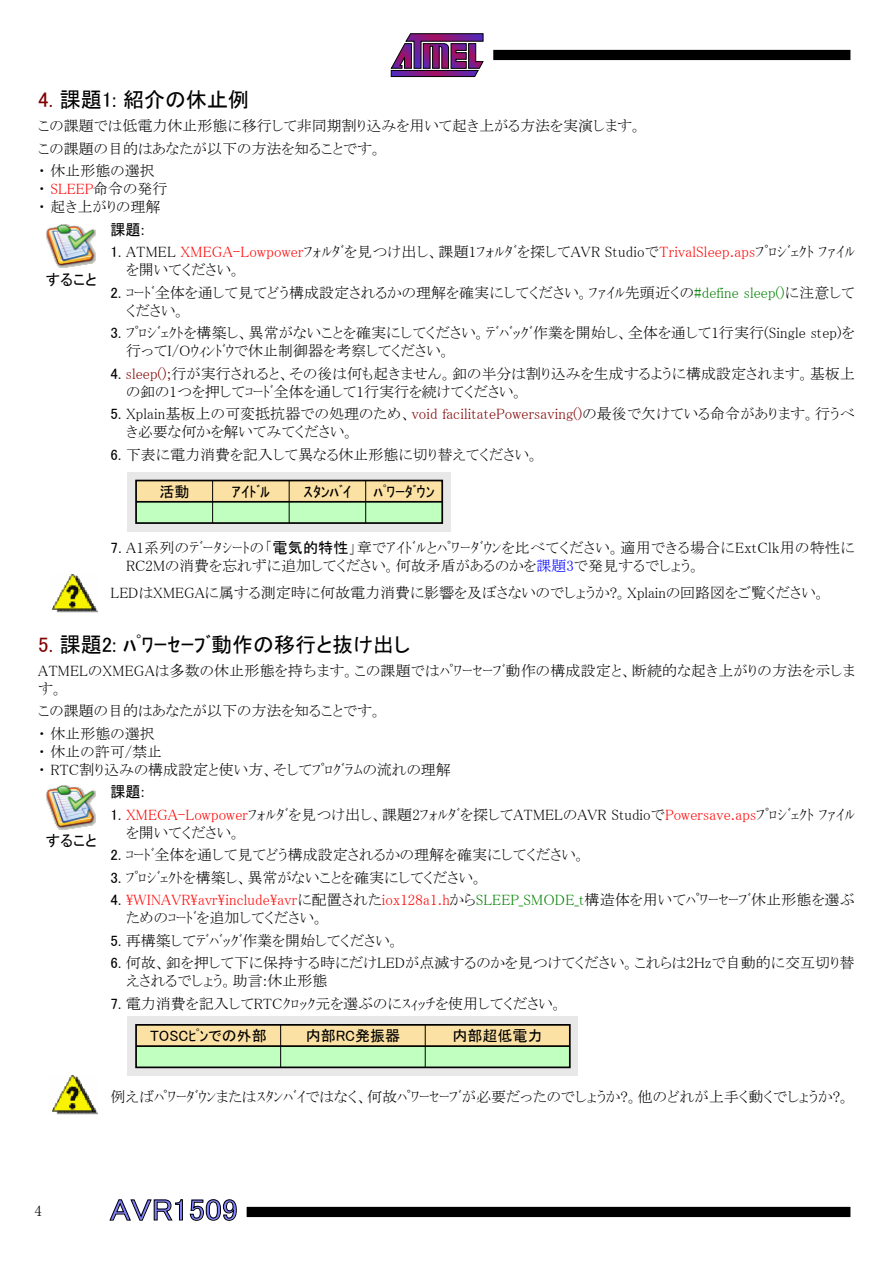
<style>
.page{position:relative;width:893px;height:1263px;background:#fff}
.page>*{position:absolute;margin:0;border:0;box-sizing:border-box;transform-origin:0 0}
.t1{font:30px "MS P Gothic";color:#8080ff;scale:1.1 1}
.t2{font:21px "MS P Gothic";color:#000}
.t3{font:15px/18px "MS P Mincho";color:#000}
.t4{font:15px/18px "MS P Mincho";letter-spacing:.02em;color:#000}
.t5{font:15px "MS P Gothic";color:#000}
.s1{color:#800000}
.s2{color:#f00}
.s3{font-family:"MS P Mincho"}
.s4{font-family:"MS P Gothic"}
.s5{color:#008000}
.s6{color:#00f}
</style>
<div class="page">
<svg style="left:390px;top:33px;width:94px;height:44px"></svg>
<div style="left:493px;top:50px;width:357px;height:10px;background:#000"></div>
<div style="left:247px;top:1207px;width:603px;height:10px;background:#000"></div>
<svg style="left:109px;top:1199px;width:74px;height:22px"></svg>
<svg style="left:190px;top:1199px;width:47px;height:22px"></svg>
<img style="left:47px;top:224px;width:49px;height:44px">
<div style="left:128px;top:472px;width:323px;height:59px;background:#e8e8e8"></div>
<div style="left:136px;top:502px;width:306px;height:21px;background:#c0ffc0"></div>
<div style="left:136px;top:480px;width:306px;height:22px;background:#fce1a4"></div>
<div style="left:135px;top:480px;width:308px;height:44px;border:2px solid #000"></div>
<hr style="left:212px;top:480px;width:1px;height:43px;background:#000">
<hr style="left:289px;top:480px;width:1px;height:43px;background:#000">
<hr style="left:365px;top:480px;width:1px;height:43px;background:#000">
<hr style="left:136px;top:501px;width:306px;height:2px;background:#000">
<img style="left:52px;top:574px;width:46px;height:38px">
<img style="left:47px;top:786px;width:49px;height:43px">
<div style="left:128px;top:1016px;width:450px;height:60px;background:#e8e8e8"></div>
<div style="left:136px;top:1046px;width:434px;height:21px;background:#c0ffc0"></div>
<div style="left:136px;top:1025px;width:434px;height:21px;background:#fce1a4"></div>
<div style="left:135px;top:1024px;width:436px;height:44px;border:2px solid #000"></div>
<hr style="left:280px;top:1025px;width:1px;height:42px;background:#000">
<hr style="left:425px;top:1025px;width:1px;height:42px;background:#000">
<hr style="left:136px;top:1045px;width:434px;height:2px;background:#000">
<img style="left:52px;top:1076px;width:46px;height:38px">
<h2 class="t2" style="left:38px;top:89px;width:212px"><span class="s1">4.</span> 課題1: 紹介の休止例</h2>
<p class="t3" style="left:38px;top:115px;width:605px;line-height:22.5px">この課題では低電力休止形態に移行して非同期割り込みを用いて起き上がる方法を実演します。この課題の目的はあなたが以下の方法を知ることです。<br>・ 休止形態の選択</p>
<p class="t3" style="left:38px;top:180px;width:131px">・ <span class="s2">SLEEP</span>命令の発行・ 起き上がりの理解</p>
<p class="t5" style="left:111px;top:222px;width:36px">課題<span class="s3">:</span></p>
<p class="t3" style="left:126px;top:243px;width:730px;text-indent:-16px"><span class="s4">1.</span> ATMEL <span class="s2">XMEGA-Lowpower</span>ﾌｫﾙﾀﾞを見つけ出し、課題1ﾌｫﾙﾀﾞを探してAVR Studioで<span class="s2">TrivalSleep.aps</span>ﾌﾟﾛｼﾞｪｸﾄ ﾌｧｲﾙを開いてください。</p>
<p class="t3" style="left:126px;top:283px;width:730px;text-indent:-16px"><span class="s4">2.</span> ｺｰﾄﾞ全体を通して見てどう構成設定されるかの理解を確実にしてください。ﾌｧｲﾙ先頭近くの<span class="s5">#define sleep()</span>に注意してください。</p>
<p class="t3" style="left:126px;top:324px;width:730px;text-indent:-16px"><span class="s4">3.</span> ﾌﾟﾛｼﾞｪｸﾄを構築し、異常がないことを確実にしてください。ﾃﾞﾊﾞｯｸﾞ作業を開始し、全体を通して1行実行(Single step)を行ってI/Oｳｨﾝﾄﾞｳで休止制御器を考察してください。</p>
<p class="t3" style="left:126px;top:364px;width:730px;text-indent:-16px"><span class="s4">4.</span> <span class="s1">sleep();</span>行が実行されると、その後は何も起きません。釦の半分は割り込みを生成するように構成設定されます。基板上の釦の1つを押してｺｰﾄﾞ全体を通して1行実行を続けてください。</p>
<p class="t3" style="left:126px;top:405px;width:730px;text-indent:-16px"><span class="s4">5.</span> Xplain基板上の可変抵抗器での処理のため、<span class="s1">void facilitatePowersaving()</span>の最後で欠けている命令があります。行うべき必要な何かを解いてみてください。</p>
<p class="t3" style="left:111px;top:445px;width:430px"><span class="s4">6.</span> 下表に電力消費を記入して異なる休止形態に切り替えてください。</p>
<p class="t5" style="left:46px;top:272px;width:52px">すること</p>
<p class="t5" style="left:159px;top:484px;width:31px">活動</p>
<p class="t5" style="left:232px;top:484px;width:40px">ｱｲﾄﾞﾙ</p>
<p class="t5" style="left:304px;top:484px;width:49px">ｽﾀﾝﾊﾞｲ</p>
<p class="t5" style="left:373px;top:484px;width:62px">ﾊﾟﾜｰﾀﾞｳﾝ</p>
<p class="t4" style="left:126px;top:538px;width:730px;text-indent:-15px"><span class="s4">7.</span> A1系列のﾃﾞｰﾀｼｰﾄの「<span class="s4">電気的特性</span>」章でｱｲﾄﾞﾙとﾊﾟﾜｰﾀﾞｳﾝを比べてください。適用できる場合にExtClk用の特性に<br>RC2Mの消費を忘れずに追加してください。何故矛盾があるのかを<span class="s6">課題3</span>で発見するでしょう。</p>
<p class="t3" style="left:111px;top:583px;width:717px">LEDはXMEGAに属する測定時に何故電力消費に影響を及ぼさないのでしょうか?。Xplainの回路図をご覧ください。</p>
<h2 class="t2" style="left:38px;top:634px;width:373px"><span class="s1">5.</span> 課題2: ﾊﾟﾜｰｾｰﾌﾞ動作の移行と抜け出し</h2>
<p class="t3" style="left:38px;top:661px;width:818px">ATMELのXMEGAは多数の休止形態を持ちます。この課題ではﾊﾟﾜｰｾｰﾌﾞ動作の構成設定と、断続的な起き上がりの方法を示します。</p>
<p class="t3" style="left:38px;top:699px;width:345px;line-height:22.5px">この課題の目的はあなたが以下の方法を知ることです。・ 休止形態の選択</p>
<p class="t3" style="left:38px;top:742px;width:414px">・ 休止の許可/禁止<br>・ RTC割り込みの構成設定と使い方、そしてﾌﾟﾛｸﾞﾗﾑの流れの理解</p>
<p class="t5" style="left:111px;top:784px;width:36px">課題<span class="s3">:</span></p>
<p class="t3" style="left:126px;top:805px;width:730px;text-indent:-16px"><span class="s4">1.</span> <span class="s2">XMEGA-Lowpower</span>ﾌｫﾙﾀﾞを見つけ出し、課題2ﾌｫﾙﾀﾞを探してATMELのAVR Studioで<span class="s2">Powersave.aps</span>ﾌﾟﾛｼﾞｪｸﾄ ﾌｧｲﾙを開いてください。</p>
<p class="t3" style="left:111px;top:846px;width:477px"><span class="s4">2.</span> ｺｰﾄﾞ全体を通して見てどう構成設定されるかの理解を確実にしてください。</p>
<p class="t3" style="left:111px;top:868px;width:374px"><span class="s4">3.</span> ﾌﾟﾛｼﾞｪｸﾄを構築し、異常がないことを確実にしてください。</p>
<p class="t3" style="left:126px;top:891px;width:730px;text-indent:-15px"><span class="s4">4.</span> <span class="s2">\WINAVR\avr\include\avr</span>に配置された<span class="s2">iox128a1.h</span>から<span class="s5">SLEEP_SMODE_t</span>構造体を用いてﾊﾟﾜｰｾｰﾌﾞ休止形態を選ぶためのｺｰﾄﾞを追加してください。</p>
<p class="t3" style="left:111px;top:931px;width:291px"><span class="s4">5.</span> 再構築してﾃﾞﾊﾞｯｸﾞ作業を開始してください。</p>
<p class="t3" style="left:126px;top:954px;width:730px;text-indent:-16px"><span class="s4">6.</span> 何故、釦を押して下に保持する時にだけLEDが点滅するのかを見つけてください。これらは2Hzで自動的に交互切り替えされるでしょう。助言:休止形態</p>
<p class="t3" style="left:111px;top:994px;width:454px"><span class="s4">7.</span> 電力消費を記入してRTCｸﾛｯｸ元を選ぶのにｽｨｯﾁを使用してください。</p>
<p class="t5" style="left:46px;top:833px;width:52px">すること</p>
<p class="t5" style="left:150px;top:1028px;width:118px">TOSCﾋﾟﾝでの外部</p>
<p class="t5" style="left:306px;top:1028px;width:96px">内部RC発振器</p>
<p class="t5" style="left:452px;top:1028px;width:91px">内部超低電力</p>
<p class="t3" style="left:111px;top:1087px;width:741px">例えばﾊﾟﾜｰﾀﾞｳﾝまたはｽﾀﾝﾊﾞｲではなく、何故ﾊﾟﾜｰｾｰﾌﾞが必要だったのでしょうか?。他のどれが上手く動くでしょうか?。</p>
<p class="t3" style="left:35px;top:1202px;width:9px">4</p>
<h1 class="t1" style="left:110px;top:1195px;width:118px">AVR1509</h1>
</div>
